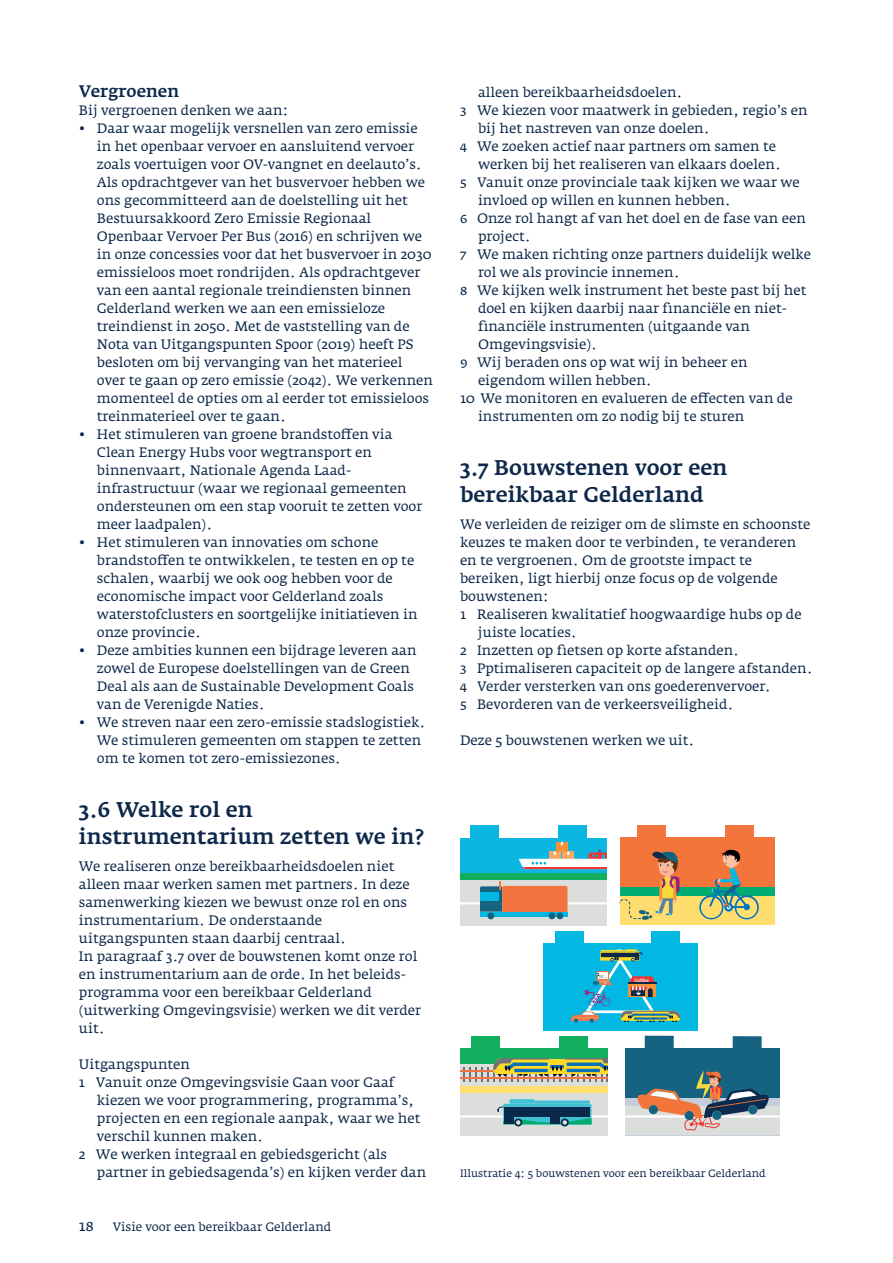
<style>
.page{position:relative;width:893px;height:1263px;background:#fff}
.page>*{position:absolute;margin:0;border:0;box-sizing:border-box;transform-origin:0 0}
.t1{font:500 21px/27px "Fedra Serif A";color:#0d284a}
.t2{font:500 16.5px "Fedra Serif A";color:#0d284a}
.t3{font:15px "Fedra Serif A Book SC";color:#0d284a}
.t4{font:13.5px/18px "Fedra Serif A";color:#0d284a}
.t5{font:12px "Fedra Serif A";color:#0d284a}
.t6{font:10.5px "Fedra Serif A";color:#0d284a}
.t7{font:500 4.5px "Fedra Serif A";color:#fff}
.s1{font-family:"Fedra Serif A Book SC"}
</style>
<div class="page">
<div style="left:625px;top:1048px;width:155px;height:87px;background:#156281"></div>
<div style="left:625px;top:1106px;width:155px;height:29px;background:#dcdedc"></div>
<hr style="left:625px;top:1115px;width:155px;height:2px;background:#fff">
<div style="left:460px;top:1048px;width:148px;height:87px;background:#11af5d"></div>
<div style="left:460px;top:1087px;width:148px;height:48px;background:#dcdedc"></div>
<div style="left:460px;top:1064px;width:148px;height:22px;background:#dcdedc"></div>
<hr style="left:460px;top:1115px;width:148px;height:2px;background:#fff">
<div style="left:460px;top:1086px;width:148px;height:6px;background:#ffdd6e"></div>
<hr style="left:460px;top:1070px;width:96px;height:2px;background:#f37441">
<hr style="left:460px;top:1077px;width:96px;height:2px;background:#f37441">
<svg style="left:463px;top:1058px;width:145px;height:24px"></svg>
<div style="left:561px;top:1118px;width:8px;height:8px;background:#0a2849;border-radius:50%"></div>
<div style="left:514px;top:1118px;width:8px;height:8px;background:#0a2849;border-radius:50%"></div>
<svg style="left:497px;top:1099px;width:95px;height:26px;background:#418f9b"></svg>
<div style="left:504px;top:1107px;width:5px;height:16px;background:#0a2849"></div>
<div style="left:509px;top:1107px;width:5px;height:16px;background:#0a2849"></div>
<div style="left:550px;top:1107px;width:5px;height:16px;background:#0a2849"></div>
<div style="left:555px;top:1107px;width:5px;height:16px;background:#0a2849"></div>
<svg style="left:631px;top:1071px;width:144px;height:60px"></svg>
<div style="left:460px;top:838px;width:146px;height:87px;background:#0bb7e1"></div>
<div style="left:460px;top:874px;width:146px;height:51px;background:#dcdedc"></div>
<hr style="left:460px;top:902px;width:146px;height:2px;background:#fff">
<div style="left:460px;top:873px;width:146px;height:6px;background:#11af5d"></div>
<svg style="left:519px;top:842px;width:87px;height:27px"></svg>
<div style="left:544px;top:943px;width:154px;height:88px;background:#00b8e1"></div>
<hr style="left:480px;top:912px;width:87px;height:4px;background:#00b8e1">
<div style="left:557px;top:912px;width:6px;height:7px;background:#156281;border-radius:50%"></div>
<div style="left:548px;top:912px;width:7px;height:7px;background:#156281;border-radius:50%"></div>
<div style="left:487px;top:912px;width:7px;height:7px;background:#156281;border-radius:50%"></div>
<svg style="left:480px;top:881px;width:87px;height:31px;background:#c0876d"></svg>
<div style="left:470px;top:825px;width:29px;height:13px;background:#0bb7e1"></div>
<div style="left:558px;top:825px;width:29px;height:13px;background:#0bb7e1"></div>
<div style="left:645px;top:1036px;width:29px;height:12px;background:#156281"></div>
<div style="left:733px;top:1036px;width:29px;height:13px;background:#156281"></div>
<div style="left:637px;top:825px;width:29px;height:13px;background:#f3753e"></div>
<div style="left:725px;top:825px;width:29px;height:13px;background:#f3753e"></div>
<div style="left:471px;top:1036px;width:29px;height:13px;background:#11af5d"></div>
<div style="left:558px;top:1036px;width:29px;height:13px;background:#11af5d"></div>
<div style="left:555px;top:931px;width:29px;height:12px;background:#00b8e1"></div>
<div style="left:651px;top:931px;width:29px;height:12px;background:#00b8e1"></div>
<div style="left:620px;top:837px;width:154px;height:87px;background:#f37539"></div>
<div style="left:620px;top:887px;width:154px;height:37px;background:#00ac6f"></div>
<div style="left:620px;top:896px;width:154px;height:28px;background:#ffdd6e"></div>
<svg style="left:699px;top:849px;width:60px;height:70px"></svg>
<svg style="left:620px;top:851px;width:59px;height:69px"></svg>
<svg style="left:570px;top:949px;width:110px;height:74px"></svg>
<p class="t2" style="left:79px;top:82px;width:102px">Vergroenen</p>
<p class="t4" style="left:79px;top:101px;width:211px">Bij vergroenen denken we aan:</p>
<p class="t4" style="left:97px;top:119px;width:338px;text-indent:-18px">• Daar waar mogelijk versnellen van zero emissie in het openbaar vervoer en aansluitend vervoer zoals voertuigen voor OV-vangnet en deelauto’s.<br>Als opdrachtgever van het busvervoer hebben we ons gecommitteerd aan de doelstelling uit het Bestuursakkoord Zero Emissie Regionaal Openbaar Vervoer Per Bus (2016) en schrijven we in onze concessies voor dat het busvervoer in 2030 emissieloos moet rondrijden. Als opdrachtgever van een aantal regionale treindiensten binnen Gelderland werken we aan een emissieloze treindienst in 2050. Met de vaststelling van de Nota van Uitgangspunten Spoor (2019) heeft PS besloten om bij vervanging van het materieel over te gaan op zero emissie (2042). We verkennen momenteel de opties om al eerder tot emissieloos treinmaterieel over te gaan.</p>
<p class="t4" style="left:97px;top:425px;width:327px;text-indent:-18px">• Het stimuleren van groene brandstoffen via Clean Energy Hubs voor wegtransport en binnenvaart, Nationale Agenda Laad&shy;infrastructuur (waar we regionaal gemeenten ondersteunen om een stap vooruit te zetten voor meer laadpalen).</p>
<p class="t4" style="left:97px;top:533px;width:322px;text-indent:-18px">• Het stimuleren van innovaties om schone brandstoffen te ontwikkelen, te testen en op te schalen, waarbij we ook oog hebben voor de economische impact voor Gelderland zoals waterstofclusters en soortgelijke initiatieven in onze provincie.</p>
<p class="t4" style="left:97px;top:641px;width:321px;text-indent:-18px">• Deze ambities kunnen een bijdrage leveren aan zowel de Europese doelstellingen van de Green Deal als aan de Sustainable Development Goals van de Verenigde Naties.</p>
<p class="t4" style="left:97px;top:713px;width:330px;text-indent:-18px">• We streven naar een zero-emissie stadslogistiek.<br>We stimuleren gemeenten om stappen te zetten om te komen tot zero-emissiezones.</p>
<h1 class="t1" style="left:79px;top:796px;width:347px">3.6 Welke rol en instrumentarium zetten we in?</h1>
<p class="t4" style="left:79px;top:857px;width:344px">We realiseren onze bereikbaarheidsdoelen niet alleen maar werken samen met partners. In deze samenwerking kiezen we bewust onze rol en ons instrumentarium. De onderstaande uitgangspunten staan daarbij centraal.<br>In paragraaf 3.7 over de bouwstenen komt onze rol en instrumentarium aan de orde. In het beleids&shy;programma voor een bereikbaar Gelderland (uitwerking Omgevingsvisie) werken we dit verder uit.</p>
<p class="t4" style="left:79px;top:1055px;width:113px">Uitgangspunten</p>
<p class="t4" style="left:79px;top:1073px;width:317px"><span class="s1">1</span> Vanuit onze Omgevingsvisie Gaan voor Gaaf</p>
<p class="t4" style="left:97px;top:1091px;width:319px">kiezen we voor programmering, programma’s,</p>
<p class="t4" style="left:97px;top:1109px;width:325px">projecten en een regionale aanpak, waar we het</p>
<p class="t4" style="left:97px;top:1127px;width:168px">verschil kunnen maken.</p>
<p class="t4" style="left:79px;top:1145px;width:310px"><span class="s1">2</span> We werken integraal en gebiedsgericht (als</p>
<p class="t4" style="left:97px;top:1163px;width:331px">partner in gebiedsagenda’s) en kijken verder dan</p>
<p class="t3" style="left:79px;top:1217px;width:16px">18</p>
<p class="t5" style="left:113px;top:1220px;width:220px">Visie voor een bereikbaar Gelderland</p>
<p class="t4" style="left:478px;top:83px;width:206px">alleen bereikbaarheidsdoelen.</p>
<p class="t4" style="left:460px;top:101px;width:349px"><span class="s1">3</span> We kiezen voor maatwerk in gebieden, regio’s en</p>
<p class="t4" style="left:478px;top:119px;width:233px">bij het nastreven van onze doelen.</p>
<p class="t4" style="left:460px;top:137px;width:318px"><span class="s1">4</span> We zoeken actief naar partners om samen te</p>
<p class="t4" style="left:478px;top:155px;width:304px">werken bij het realiseren van elkaars doelen.</p>
<p class="t4" style="left:460px;top:173px;width:341px"><span class="s1">5</span> Vanuit onze provinciale taak kijken we waar we</p>
<p class="t4" style="left:478px;top:191px;width:254px">invloed op willen en kunnen hebben.</p>
<p class="t4" style="left:460px;top:209px;width:347px"><span class="s1">6</span> Onze rol hangt af van het doel en de fase van een</p>
<p class="t4" style="left:478px;top:227px;width:54px">project.</p>
<p class="t4" style="left:460px;top:245px;width:353px"><span class="s1">7</span> We maken richting onze partners duidelijk welke</p>
<p class="t4" style="left:478px;top:263px;width:203px">rol we als provincie innemen.</p>
<p class="t4" style="left:460px;top:281px;width:348px"><span class="s1">8</span> We kijken welk instrument het beste past bij het</p>
<p class="t4" style="left:478px;top:299px;width:311px">doel en kijken daarbij naar financiële en niet-</p>
<p class="t4" style="left:478px;top:317px;width:273px">financiële instrumenten (uitgaande van</p>
<p class="t4" style="left:478px;top:335px;width:121px">Omgevingsvisie).</p>
<p class="t4" style="left:460px;top:353px;width:289px"><span class="s1">9</span> Wij beraden ons op wat wij in beheer en</p>
<p class="t4" style="left:478px;top:371px;width:175px">eigendom willen hebben.</p>
<p class="t4" style="left:460px;top:389px;width:334px"><span class="s1">10</span> We monitoren en evalueren de effecten van de</p>
<p class="t4" style="left:478px;top:407px;width:268px">instrumenten om zo nodig bij te sturen</p>
<h1 class="t1" style="left:460px;top:454px;width:269px">3.7 Bouwstenen voor een bereikbaar Gelderland</h1>
<p class="t4" style="left:460px;top:515px;width:352px">We verleiden de reiziger om de slimste en schoonste</p>
<p class="t4" style="left:460px;top:533px;width:338px">keuzes te maken door te verbinden, te veranderen</p>
<p class="t4" style="left:460px;top:551px;width:294px">en te vergroenen. Om de grootste impact te</p>
<p class="t4" style="left:460px;top:569px;width:319px">bereiken, ligt hierbij onze focus op de volgende</p>
<p class="t4" style="left:460px;top:587px;width:90px">bouwstenen:</p>
<p class="t4" style="left:460px;top:605px;width:343px"><span class="s1">1</span> Realiseren kwalitatief hoogwaardige hubs op de</p>
<p class="t4" style="left:478px;top:623px;width:100px">juiste locaties.</p>
<p class="t4" style="left:460px;top:641px;width:281px"><span class="s1">2</span> Inzetten op fietsen op korte afstanden.</p>
<p class="t4" style="left:460px;top:659px;width:354px"><span class="s1">3</span> Pptimaliseren capaciteit op de langere afstanden.</p>
<p class="t4" style="left:460px;top:677px;width:312px"><span class="s1">4</span> Verder versterken van ons goederenvervoer.</p>
<p class="t4" style="left:460px;top:695px;width:275px"><span class="s1">5</span> Bevorderen van de verkeersveiligheid.</p>
<p class="t4" style="left:460px;top:731px;width:236px">Deze 5 bouwstenen werken we uit.</p>
<p class="t7" style="left:634px;top:977px;width:16px">Coffee</p>
<p class="t6" style="left:460px;top:1167px;width:307px">Illustratie 4: 5 bouwstenen voor een bereikbaar Gelderland</p>
</div>
